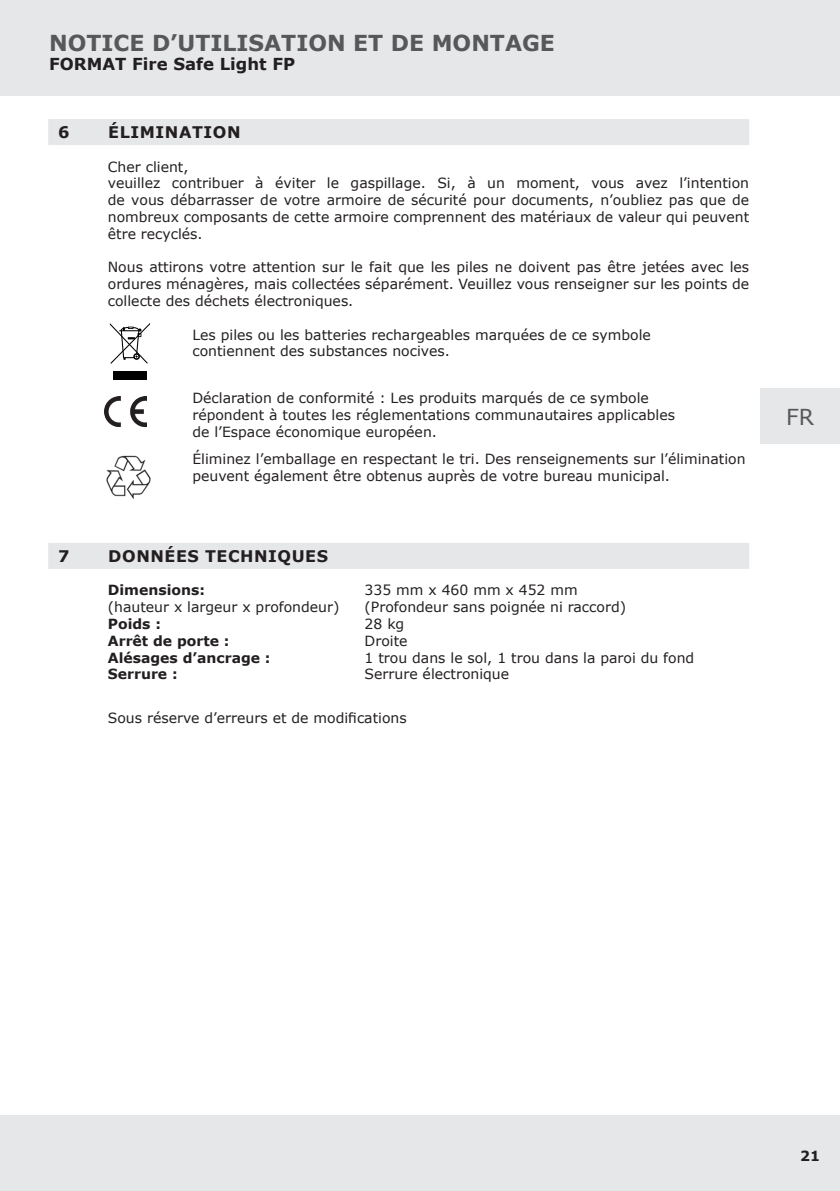
<style>
.page{position:relative;width:840px;height:1191px;background:#fff}
.page>*{position:absolute;margin:0;border:0;box-sizing:border-box;transform-origin:0 0}
.Subheadline_Titel{font:700 22px "Verdana";color:#57585a}
.t1{font:22px "Verdana";color:#57585a}
.Subheadline_Titel-2{font:700 16.4px "Verdana";color:#231f20}
.Kapitel_mit_Unterlegung_10__black{font:700 16px "Verdana";letter-spacing:.035em;color:#231f20}
.Fließtext{font:14px/16.8px "Verdana";color:#231f20;text-align:justify}
.Fließtext-2{font:700 14px "Verdana";color:#231f20}
</style>
<div class="page">
<div style="left:0;top:1115px;width:839px;height:76px;background:#e6e7e9"></div>
<div style="left:760px;top:388px;width:79px;height:56px;background:#e6e7e9"></div>
<div style="left:0;top:0;width:839px;height:95px;background:#e6e7e9"></div>
<div style="left:48px;top:119px;width:700px;height:26px;background:#e6e7e9"></div>
<div style="left:48px;top:543px;width:700px;height:26px;background:#e6e7e9"></div>
<div style="left:113px;top:372px;width:33px;height:8px;background:#000"></div>
<svg style="left:110px;top:323px;width:40px;height:41px"></svg>
<img style="left:104px;top:396px;width:42px;height:30px">
<img style="left:106px;top:455px;width:45px;height:44px">
<p class="Subheadline_Titel" style="left:49px;top:27px;width:507px">NOTICE D’UTILISATION ET DE MONTAGE</p>
<p class="Subheadline_Titel-2" style="left:49px;top:53px;width:247px">FORMAT Fire Safe Light FP</p>
<p class="Kapitel_mit_Unterlegung_10__black" style="left:58px;top:121px;width:13px">6</p>
<p class="Kapitel_mit_Unterlegung_10__black" style="left:108px;top:121px;width:134px">ÉLIMINATION</p>
<p class="Fließtext" style="left:108px;top:158px;width:82px">Cher client,</p>
<p class="Fließtext" style="left:108px;top:175px;width:642px">veuillez contribuer à éviter le gaspillage. Si, à un moment, vous avez l’intention de vous débarrasser de votre armoire de sécurité pour documents, n’oubliez pas que de nombreux composants de cette armoire comprennent des matériaux de valeur qui peuvent être recyclés.</p>
<p class="Fließtext" style="left:108px;top:259px;width:642px">Nous attirons votre attention sur le fait que les piles ne doivent pas être jetées avec les ordures ménagères, mais collectées séparément. Veuillez vous renseigner sur les points de collecte des déchets électroniques.</p>
<p class="Fließtext" style="left:192px;top:326px;width:460px">Les piles ou les batteries rechargeables marquées de ce symbole contiennent des substances nocives.</p>
<p class="Fließtext" style="left:192px;top:389px;width:458px">Déclaration de conformité : Les produits marqués de ce symbole</p>
<p class="Fließtext" style="left:192px;top:406px;width:484px">répondent à toutes les réglementations communautaires applicables</p>
<p class="Fließtext" style="left:192px;top:423px;width:246px">de l’Espace économique européen.</p>
<p class="Fließtext" style="left:192px;top:450px;width:554px">Éliminez l’emballage en respectant le tri. Des renseignements sur l’élimination</p>
<p class="Fließtext" style="left:192px;top:467px;width:479px">peuvent également être obtenus auprès de votre bureau municipal.</p>
<p class="Kapitel_mit_Unterlegung_10__black" style="left:58px;top:544px;width:13px">7</p>
<p class="Kapitel_mit_Unterlegung_10__black" style="left:108px;top:544px;width:221px">DONNÉES TECHNIQUES</p>
<p class="Fließtext-2" style="left:108px;top:580px;width:99px">Dimensions:</p>
<p class="Fließtext" style="left:364px;top:582px;width:214px">335 mm x 460 mm x 452 mm</p>
<p class="Fließtext" style="left:108px;top:598px;width:233px">(hauteur x largeur x profondeur)</p>
<p class="Fließtext" style="left:364px;top:598px;width:263px">(Profondeur sans poignée ni raccord)</p>
<p class="Fließtext-2" style="left:108px;top:614px;width:55px">Poids :</p>
<p class="Fließtext" style="left:364px;top:615px;width:41px">28 kg</p>
<p class="Fließtext-2" style="left:108px;top:631px;width:123px">Arrêt de porte :</p>
<p class="Fließtext" style="left:364px;top:632px;width:44px">Droite</p>
<p class="Fließtext-2" style="left:108px;top:647px;width:164px">Alésages d’ancrage :</p>
<p class="Fließtext" style="left:364px;top:649px;width:331px">1 trou dans le sol, 1 trou dans la paroi du fond</p>
<p class="Fließtext-2" style="left:108px;top:664px;width:71px">Serrure :</p>
<p class="Fließtext" style="left:364px;top:666px;width:146px">Serrure électronique</p>
<p class="Fließtext" style="left:108px;top:709px;width:300px">Sous réserve d’erreurs et de modifications</p>
<p class="t1" style="left:785px;top:401px;width:29px">FR</p>
<p class="Fließtext-2" style="left:799px;top:1145px;width:21px">21</p>
</div>
